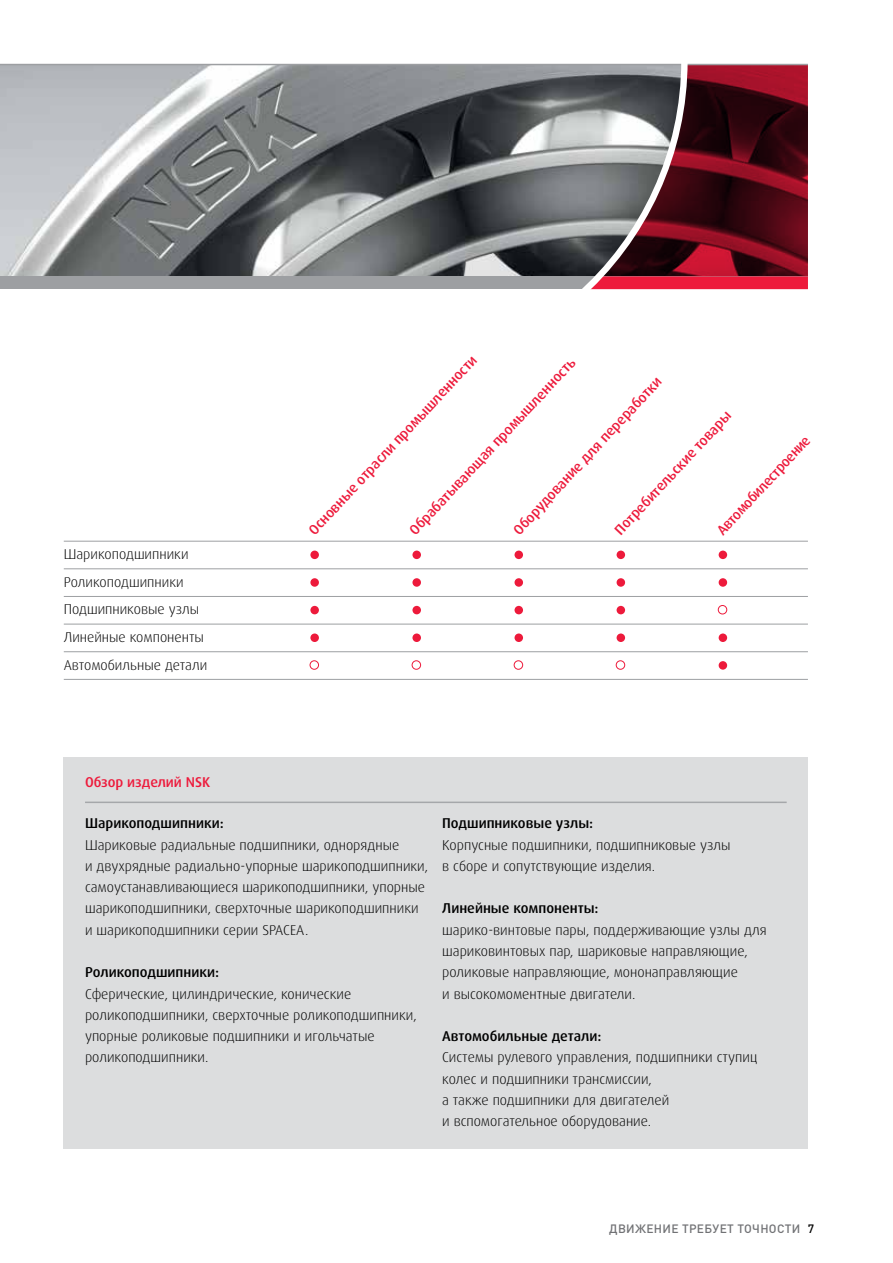
<style>
.page{position:relative;width:893px;height:1263px;background:#fff}
.page>*{position:absolute;margin:0;border:0;box-sizing:border-box;transform-origin:0 0}
.t1{font:300 14.25px/21.3px "Dax Pro";color:#000}
.t2{font:500 14.25px "Dax Pro";color:#ed1a3b}
.t3{font:500 14.25px "Dax Pro";color:#000}
.t4{font:500 12px "DIN Pro";letter-spacing:.025em;color:#717275}
.s1{color:#000}
</style>
<div class="page">
<img style="left:0;top:65px;width:567px;height:211px">
<hr style="left:0;top:64px;width:808px;height:1px;background:#9d9fa2">
<div style="left:0;top:276px;width:808px;height:13px;background:#9d9fa2"></div>
<svg style="left:567px;top:63px;width:241px;height:227px;background:#713d47"></svg>
<div style="left:64px;top:757px;width:744px;height:391px;background:#dcddde"></div>
<hr style="left:85px;top:801px;width:702px;height:2px;background:#a5a7aa">
<hr style="left:64px;top:541px;width:744px;height:1px;background:#9d9fa2">
<hr style="left:64px;top:568px;width:744px;height:1px;background:#9d9fa2">
<hr style="left:64px;top:596px;width:744px;height:1px;background:#9d9fa2">
<hr style="left:64px;top:624px;width:744px;height:1px;background:#9d9fa2">
<hr style="left:64px;top:651px;width:744px;height:1px;background:#9d9fa2">
<hr style="left:64px;top:679px;width:744px;height:1px;background:#9d9fa2">
<div style="left:310px;top:551px;width:9px;height:8px;background:#ed1a3b;border-radius:50%"></div>
<div style="left:412px;top:551px;width:9px;height:8px;background:#ed1a3b;border-radius:50%"></div>
<div style="left:514px;top:551px;width:9px;height:8px;background:#ed1a3b;border-radius:50%"></div>
<div style="left:617px;top:551px;width:8px;height:8px;background:#ed1a3b;border-radius:50%"></div>
<div style="left:719px;top:551px;width:8px;height:8px;background:#ed1a3b;border-radius:50%"></div>
<div style="left:310px;top:578px;width:9px;height:9px;background:#ed1a3b;border-radius:50%"></div>
<div style="left:412px;top:578px;width:9px;height:9px;background:#ed1a3b;border-radius:50%"></div>
<div style="left:514px;top:578px;width:9px;height:9px;background:#ed1a3b;border-radius:50%"></div>
<div style="left:617px;top:578px;width:8px;height:9px;background:#ed1a3b;border-radius:50%"></div>
<div style="left:719px;top:578px;width:8px;height:9px;background:#ed1a3b;border-radius:50%"></div>
<div style="left:310px;top:606px;width:9px;height:8px;background:#ed1a3b;border-radius:50%"></div>
<div style="left:412px;top:606px;width:9px;height:8px;background:#ed1a3b;border-radius:50%"></div>
<div style="left:514px;top:606px;width:9px;height:8px;background:#ed1a3b;border-radius:50%"></div>
<div style="left:617px;top:606px;width:8px;height:8px;background:#ed1a3b;border-radius:50%"></div>
<div style="left:718px;top:605px;width:9px;height:9px;border:1px solid #ed1a3b;border-radius:50%"></div>
<div style="left:310px;top:633px;width:9px;height:9px;background:#ed1a3b;border-radius:50%"></div>
<div style="left:412px;top:633px;width:9px;height:9px;background:#ed1a3b;border-radius:50%"></div>
<div style="left:514px;top:633px;width:9px;height:9px;background:#ed1a3b;border-radius:50%"></div>
<div style="left:617px;top:633px;width:8px;height:9px;background:#ed1a3b;border-radius:50%"></div>
<div style="left:719px;top:633px;width:8px;height:9px;background:#ed1a3b;border-radius:50%"></div>
<div style="left:310px;top:660px;width:9px;height:10px;border:1px solid #ed1a3b;border-radius:50%"></div>
<div style="left:412px;top:660px;width:9px;height:10px;border:1px solid #ed1a3b;border-radius:50%"></div>
<div style="left:514px;top:660px;width:9px;height:10px;border:1px solid #ed1a3b;border-radius:50%"></div>
<div style="left:616px;top:660px;width:9px;height:10px;border:1px solid #ed1a3b;border-radius:50%"></div>
<div style="left:719px;top:661px;width:8px;height:9px;background:#ed1a3b;border-radius:50%"></div>
<p class="t1" style="left:64px;top:540px;width:145px;line-height:27.6px">Шарикоподшипники<br>Роликоподшипники<br>Подшипниковые узлы<br>Линейные компоненты<br>Автомобильные детали</p>
<p class="t2" style="left:85px;top:772px;width:127px">Обзор изделий NSK</p>
<p class="t2" style="left:304px;top:526px;width:241px;rotate:-47deg">Основные отрасли промышленности</p>
<p class="t2" style="left:405px;top:526px;width:237px;rotate:-47deg">Обрабатывающая промышленность</p>
<p class="t2" style="left:509px;top:526px;width:212px;rotate:-47deg">Оборудование для переработки</p>
<p class="t2" style="left:611px;top:526px;width:165px;rotate:-47deg">Потребительские товары</p>
<p class="t2" style="left:713px;top:526px;width:131px;rotate:-47deg">Автомобилестроение</p>
<p class="t3" style="left:85px;top:814px;width:140px">Шарикоподшипники:</p>
<p class="t1" style="left:85px;top:834px;width:345px">Шариковые радиальные подшипники, однорядные<br>и двухрядные радиально-упорные шарикоподшипники, самоустанавливающиеся шарикоподшипники, упорные шарикоподшипники, сверхточные шарикоподшипники и шарикоподшипники серии SPACEA.</p>
<p class="t3" style="left:85px;top:963px;width:136px">Роликоподшипники:</p>
<p class="t1" style="left:85px;top:983px;width:333px">Сферические, цилиндрические, конические роликоподшипники, сверхточные роликоподшипники, упорные роликовые подшипники и игольчатые роликоподшипники.</p>
<p class="t3" style="left:442px;top:814px;width:153px">Подшипниковые узлы:</p>
<p class="t1" style="left:442px;top:834px;width:290px">Корпусные подшипники, подшипниковые узлы в сборе и сопутствующие изделия.</p>
<p class="t3" style="left:442px;top:899px;width:158px">Линейные компоненты:</p>
<p class="t1" style="left:442px;top:919px;width:326px">шарико-винтовые пары, поддерживающие узлы для шариковинтовых пар, шариковые направляющие, роликовые направляющие, мононаправляющие<br>и высокомоментные двигатели.</p>
<p class="t3" style="left:442px;top:1027px;width:161px">Автомобильные детали:</p>
<p class="t1" style="left:442px;top:1047px;width:317px">Системы рулевого управления, подшипники ступиц колес и подшипники трансмиссии,<br>а также подшипники для двигателей<br>и вспомогательное оборудование.</p>
<p class="t4" style="left:609px;top:1221px;width:207px">ДВИЖЕНИЕ ТРЕБУЕТ ТОЧНОСТИ <span class="s1">7</span></p>
</div>
